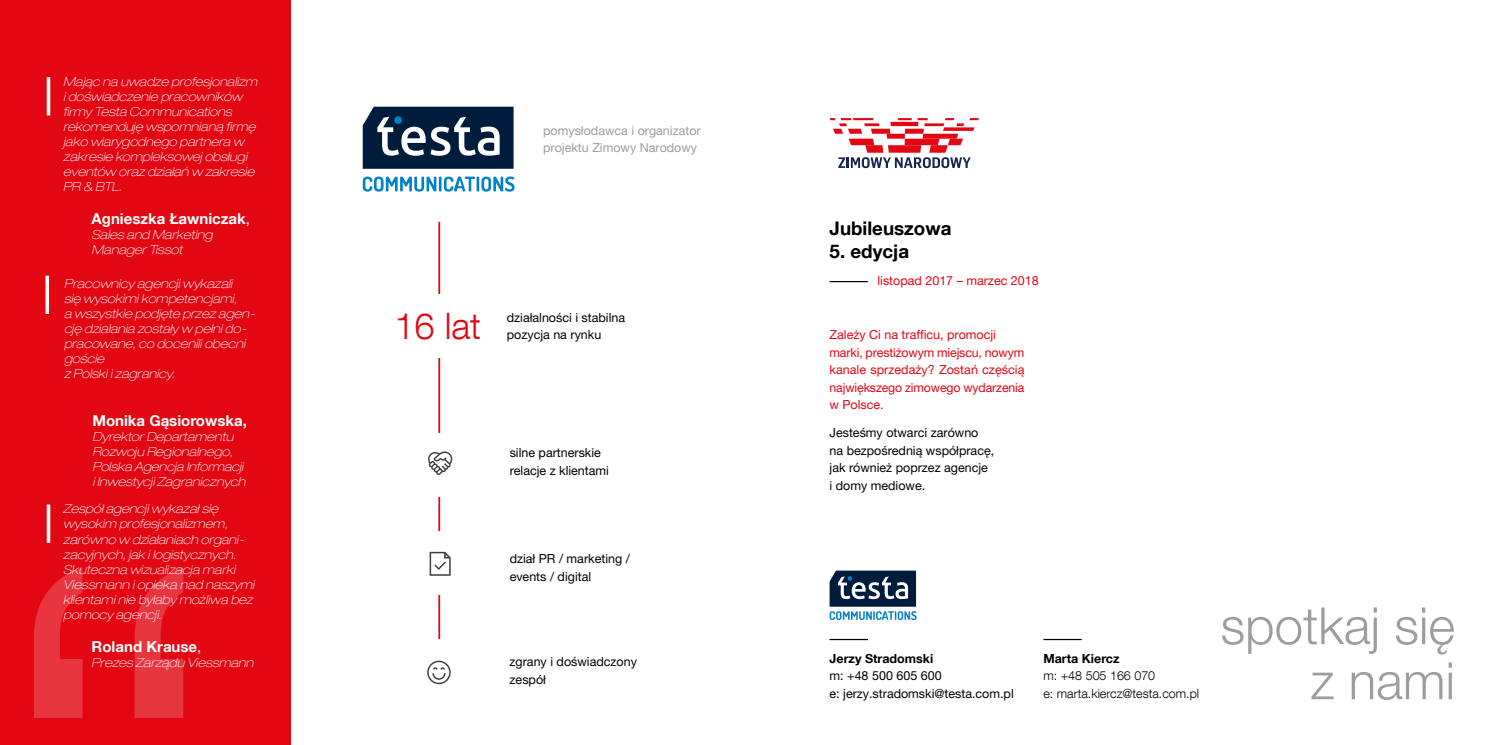
<style>
.page{position:relative;width:1489px;height:745px;background:#fff}
.page>*{position:absolute;margin:0;border:0;box-sizing:border-box;transform-origin:0 0}
.t1{font:300 51.25px/55px "Helvetica Neue LT Com";color:#9d9d9c;text-align:right}
.t2{font:300 36.25px "Helvetica Neue LT Com";color:#e30613}
.t3{font:700 18.75px "Helvetica Neue LT Com";color:#000}
.t4{font:700 15px "Helvetica Neue LT Com";color:#fff}
.t5{font:italic 100 expanded 12.5px/15px "Helvetica Neue LT Pro";color:#fff}
.t6{font:12.5px/17.5px "Helvetica Neue LT Pro";color:#000}
.t7{font:12.5px/17.5px "Helvetica Neue LT Pro";color:#e30613}
.t8{font:12.5px/17.5px "Helvetica Neue LT Pro";color:#9d9d9c}
.t9{font:300 12.5px/17.5px "Helvetica Neue LT Com";color:#000}
.t10{font:700 12.5px "Helvetica Neue LT Com";color:#000}
.s1{font-family:"Helvetica Neue LT Pro";font-weight:400}
</style>
<div class="page">
<div style="left:0;top:0;width:291px;height:744px;background:#e30613"></div>
<hr style="left:47px;top:77px;width:3px;height:38px;background:#fff">
<hr style="left:47px;top:504px;width:3px;height:38px;background:#fff">
<svg style="left:45px;top:275px;width:4px;height:39px"></svg>
<svg style="left:829px;top:118px;width:149px;height:50px"></svg>
<hr style="left:829px;top:281px;width:38px;height:1px;background:#000">
<hr style="left:829px;top:638px;width:38px;height:1px;background:#000">
<hr style="left:1043px;top:638px;width:38px;height:1px;background:#000">
<svg style="left:829px;top:570px;width:87px;height:49px"></svg>
<svg style="left:34px;top:567px;width:149px;height:150px"></svg>
<svg style="left:363px;top:176px;width:151px;height:15px"></svg>
<svg style="left:363px;top:107px;width:150px;height:62px"></svg>
<hr style="left:438px;top:222px;width:2px;height:454px;background:#e30613">
<div style="left:377px;top:294px;width:122px;height:63px;background:#fff"></div>
<div style="left:377px;top:433px;width:122px;height:63px;background:#fff"></div>
<div style="left:377px;top:530px;width:122px;height:64px;background:#fff"></div>
<div style="left:377px;top:639px;width:122px;height:63px;background:#fff"></div>
<svg style="left:427px;top:660px;width:23px;height:23px"></svg>
<svg style="left:428px;top:451px;width:24px;height:23px"></svg>
<svg style="left:429px;top:551px;width:21px;height:24px"></svg>
<p class="t5" style="left:63px;top:74px;width:195px">Mając na uwadze profesjonalizm i doświadczenie pracowników firmy Testa Communications rekomenduję wspomnianą firmę jako wiarygodnego partnera w zakresie kompleksowej obsługi eventów oraz działań w zakresie<br>PR &amp; BTL.</p>
<p class="t4" style="left:92px;top:209px;width:160px">Agnieszka Ławniczak<span class="s1">,</span></p>
<p class="t5" style="left:92px;top:227px;width:122px">Sales and Marketing<br>Manager Tissot</p>
<p class="t5" style="left:64px;top:275px;width:192px">Pracownicy agencji wykazali<br>się wysokimi kompetencjami,<br>a wszystkie podjęte przez agen&shy;cję działania zostały w pełni do&shy;pracowane, co docenili obecni goście<br>z Polski i zagranicy.</p>
<p class="t4" style="left:92px;top:410px;width:156px">Monika Gąsiorowska,</p>
<p class="t5" style="left:92px;top:428px;width:154px">Dyrektor Departamentu<br>Rozwoju Regionalnego,<br>Polska Agencja Informacji i Inwestycji Zagranicznych</p>
<p class="t5" style="left:63px;top:501px;width:193px">Zespół agencji wykazał się wysokim profesjonalizmem, zarówno w działaniach organi&shy;zacyjnych, jak i logistycznych.<br>Skuteczna wizualizacja marki<br>Viessmann i opieka nad naszymi klientami nie byłaby możliwa bez pomocy agencji.</p>
<p class="t4" style="left:92px;top:636px;width:111px">Roland Krause<span class="s1">,</span></p>
<p class="t5" style="left:92px;top:654px;width:163px">Prezes Zarządu Viessmann</p>
<p class="t8" style="left:543px;top:121px;width:159px">pomysłodawca i organizator projektu Zimowy Narodowy</p>
<h2 class="t2" style="left:394px;top:304px;width:88px">16 lat</h2>
<p class="t6" style="left:507px;top:308px;width:120px">działalności i stabilna</p>
<p class="t6" style="left:507px;top:325px;width:96px">pozycja na rynku</p>
<p class="t6" style="left:509px;top:443px;width:101px">silne partnerskie relacje z klientami</p>
<p class="t6" style="left:509px;top:549px;width:122px">dział PR / marketing / events / digital</p>
<p class="t6" style="left:509px;top:652px;width:129px">zgrany i doświadczony zespół</p>
<h3 class="t3" style="left:829px;top:216px;width:123px">Jubileuszowa</h3>
<h3 class="t3" style="left:829px;top:239px;width:81px">5. edycja</h3>
<p class="t7" style="left:877px;top:271px;width:163px">listopad 2017 – marzec 2018</p>
<p class="t7" style="left:829px;top:325px;width:196px">Zależy Ci na trafficu, promocji marki, prestiżowym miejscu, nowym kanale sprzedaży? Zostań częścią największego zimowego wydarzenia w Polsce.</p>
<p class="t6" style="left:829px;top:423px;width:166px">Jesteśmy otwarci zarówno na bezpośrednią współpracę, jak również poprzez agencje<br>i domy mediowe.</p>
<p class="t10" style="left:829px;top:649px;width:105px">Jerzy Stradomski</p>
<p class="t6" style="left:829px;top:666px;width:186px">m: +48 500 605 600<br>e: jerzy.stradomski@testa.com.pl</p>
<p class="t10" style="left:1043px;top:649px;width:78px">Marta Kiercz</p>
<p class="t9" style="left:1043px;top:666px;width:157px">m: +48 505 166 070<br>e: marta.kiercz@testa.com.pl</p>
<h1 class="t1" style="left:1220px;top:597px;width:236px">spotkaj się z nami</h1>
</div>
